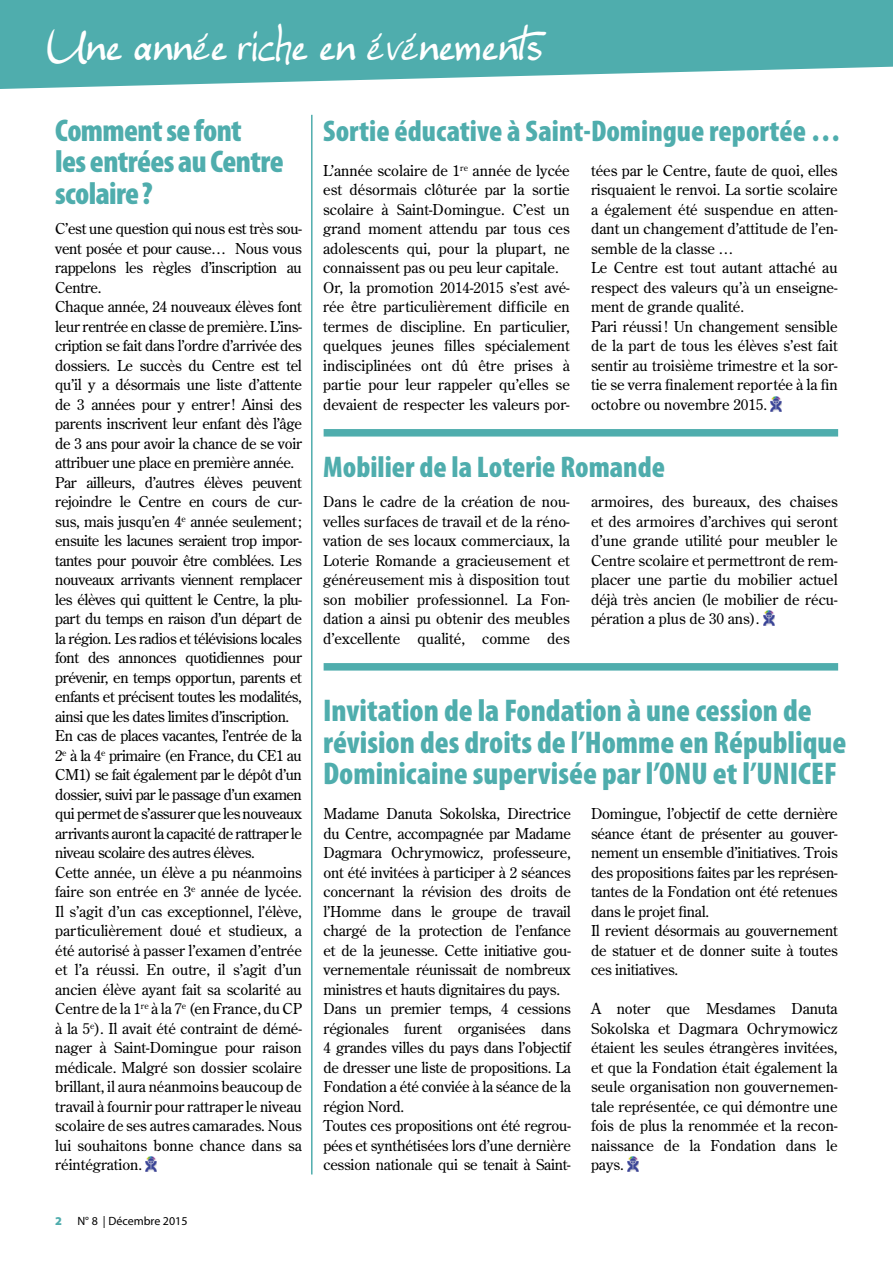
<style>
.page{position:relative;width:893px;height:1263px;background:#fff}
.page>*{position:absolute;margin:0;border:0;box-sizing:border-box;transform-origin:0 0}
.t1{font:39.6px "Ellianarelle's Path";color:#fff}
.t2{font:900 condensed 31.5px/31.5px "Myriad Pro";color:#4fadad}
.t3{font:900 condensed 31.5px/31.5px "Myriad Pro";letter-spacing:-.02em;color:#4fadad}
.t4{font:900 condensed 30px "Myriad Pro";color:#4fadad}
.t5{font:15px/19.5px "Century Old Style Std";letter-spacing:-.015em;color:#000}
.t6{font:12px "Myriad Pro";color:#000}
.t7{font:900 12px "Myriad Pro";color:#4fadad}
</style>
<div class="page">
<svg style="left:0;top:0;width:893px;height:89px;background:#64b7b7"></svg>
<div style="left:324px;top:429px;width:514px;height:8px;background:#4fadad"></div>
<div style="left:324px;top:663px;width:514px;height:8px;background:#4fadad"></div>
<hr style="left:311px;top:115px;width:2px;height:1059px;background:#4fadad">
<img style="left:628px;top:1157px;width:11px;height:15px">
<img style="left:771px;top:396px;width:11px;height:15px">
<img style="left:763px;top:611px;width:11px;height:15px">
<img style="left:146px;top:1157px;width:11px;height:15px">
<h1 class="t1" style="left:47px;top:23px;width:511px">Une année riche en événements</h1>
<h2 class="t3" style="left:55px;top:113px;width:230px">Comment se font<br>les entrées au Centre scolaire?</h2>
<p class="t5" style="left:55px;top:219px;width:248px">C’est une question qui nous est très sou&shy;vent posée et pour cause… Nous vous rappelons les règles d’inscription au Centre.<br>Chaque année, 24 nouveaux élèves font leur rentrée en classe de première. L’ins&shy;cription se fait dans l’ordre d’arrivée des dossiers. Le succès du Centre est tel qu’il y a désormais une liste d’attente de 3 années pour y entrer! Ainsi des parents inscrivent leur enfant dès l’âge de 3 ans pour avoir la chance de se voir attribuer une place en première année.<br>Par ailleurs, d’autres élèves peuvent rejoindre le Centre en cours de cur&shy;sus, mais jusqu’en 4<sup>e</sup> année seulement; ensuite les lacunes seraient trop impor&shy;tantes pour pouvoir être comblées. Les nouveaux arrivants viennent remplacer les élèves qui quittent le Centre, la plu&shy;part du temps en raison d’un départ de la région. Les radios et télévisions locales font des annonces quotidiennes pour prévenir, en temps opportun, parents et enfants et précisent toutes les modalités, ainsi que les dates limites d’inscription.<br>En cas de places vacantes, l’entrée de la 2<sup>e</sup> à la 4<sup>e</sup> primaire (en France, du CE1 au CM1) se fait également par le dépôt d’un dossier, suivi par le passage d’un examen qui permet de s’assurer que les nouveaux arrivants auront la capacité de rattraper le niveau scolaire des autres élèves.<br>Cette année, un élève a pu néanmoins faire son entrée en 3<sup>e</sup> année de lycée.<br>Il s’agit d’un cas exceptionnel, l’élève, particulièrement doué et studieux, a été autorisé à passer l’examen d’entrée et l’a réussi. En outre, il s’agit d’un ancien élève ayant fait sa scolarité au Centre de la 1<sup>re</sup> à la 7<sup>e</sup> (en France, du CP à la 5<sup>e</sup>). Il avait été contraint de démé&shy;nager à Saint-Domingue pour raison médicale. Malgré son dossier scolaire brillant, il aura néanmoins beaucoup de travail à fournir pour rattraper le niveau scolaire de ses autres camarades. Nous lui souhaitons bonne chance dans sa réintégration.</p>
<p class="t7" style="left:55px;top:1213px;width:8px">2</p>
<p class="t6" style="left:77px;top:1214px;width:112px">N° 8 | Décembre 2015</p>
<h3 class="t4" style="left:323px;top:111px;width:519px">Sortie éducative à Saint-Domingue reportée …</h3>
<p class="t5" style="left:323px;top:160px;width:248px">L’année scolaire de 1<sup>re</sup> année de lycée est désormais clôturée par la sortie scolaire à Saint-Domingue. C’est un grand moment attendu par tous ces adolescents qui, pour la plupart, ne connaissent pas ou peu leur capitale.<br>Or, la promotion 2014-2015 s’est avé&shy;rée être particulièrement difficile en termes de discipline. En particulier, quelques jeunes filles spécialement indisciplinées ont dû être prises à partie pour leur rappeler qu’elles se devaient de respecter les valeurs por-</p>
<p class="t5" style="left:591px;top:160px;width:248px">tées par le Centre, faute de quoi, elles risquaient le renvoi. La sortie scolaire a également été suspendue en atten&shy;dant un changement d’attitude de l’en&shy;semble de la classe …<br>Le Centre est tout autant attaché au respect des valeurs qu’à un enseigne&shy;ment de grande qualité.<br>Pari réussi! Un changement sensible de la part de tous les élèves s’est fait sentir au troisième trimestre et la sor&shy;tie se verra finalement reportée à la fin octobre ou novembre 2015.</p>
<h3 class="t4" style="left:323px;top:448px;width:343px">Mobilier de la Loterie Romande</h3>
<p class="t5" style="left:323px;top:492px;width:248px;text-align:justify">Dans le cadre de la création de nou&shy;velles surfaces de travail et de la réno&shy;vation de ses locaux commerciaux, la Loterie Romande a gracieusement et généreusement mis à disposition tout son mobilier professionnel. La Fon&shy;dation a ainsi pu obtenir des meubles d’excellente qualité, comme des</p>
<p class="t5" style="left:591px;top:492px;width:248px;text-align:justify">armoires, des bureaux, des chaises et des armoires d’archives qui seront d’une grande utilité pour meubler le Centre scolaire et permettront de rem&shy;placer une partie du mobilier actuel déjà très ancien (le mobilier de récu&shy;pération a plus de 30 ans).</p>
<h2 class="t2" style="left:323px;top:694px;width:525px">Invitation de la Fondation à une cession de révision des droits de l’Homme en République<br>Dominicaine supervisée par l’ONU et l’UNICEF</h2>
<p class="t5" style="left:591px;top:804px;width:248px">Domingue, l’objectif de cette dernière séance étant de présenter au gouver&shy;nement un ensemble d’initiatives. Trois des propositions faites par les représen&shy;tantes de la Fondation ont été retenues dans le projet final.<br>Il revient désormais au gouvernement de statuer et de donner suite à toutes ces initiatives.</p>
<p class="t5" style="left:591px;top:999px;width:248px;text-align:justify">A noter que Mesdames Danuta Sokolska et Dagmara Ochrymowicz étaient les seules étrangères invitées, et que la Fondation était également la seule organisation non gouvernemen&shy;tale représentée, ce qui démontre une fois de plus la renommée et la recon&shy;naissance de la Fondation dans le pays.</p>
<p class="t5" style="left:323px;top:804px;width:249px">Madame Danuta Sokolska, Directrice du Centre, accompagnée par Madame Dagmara Ochrymowicz, professeure, ont été invitées à participer à 2 séances concernant la révision des droits de l’Homme dans le groupe de travail chargé de la protection de l’enfance et de la jeunesse. Cette initiative gou&shy;vernementale réunissait de nombreux ministres et hauts dignitaires du pays.<br>Dans un premier temps, 4 cessions régionales furent organisées dans 4 grandes villes du pays dans l’objectif de dresser une liste de propositions. La Fondation a été conviée à la séance de la région Nord.<br>Toutes ces propositions ont été regrou&shy;pées et synthétisées lors d’une dernière cession nationale qui se tenait à Saint-</p>
</div>
